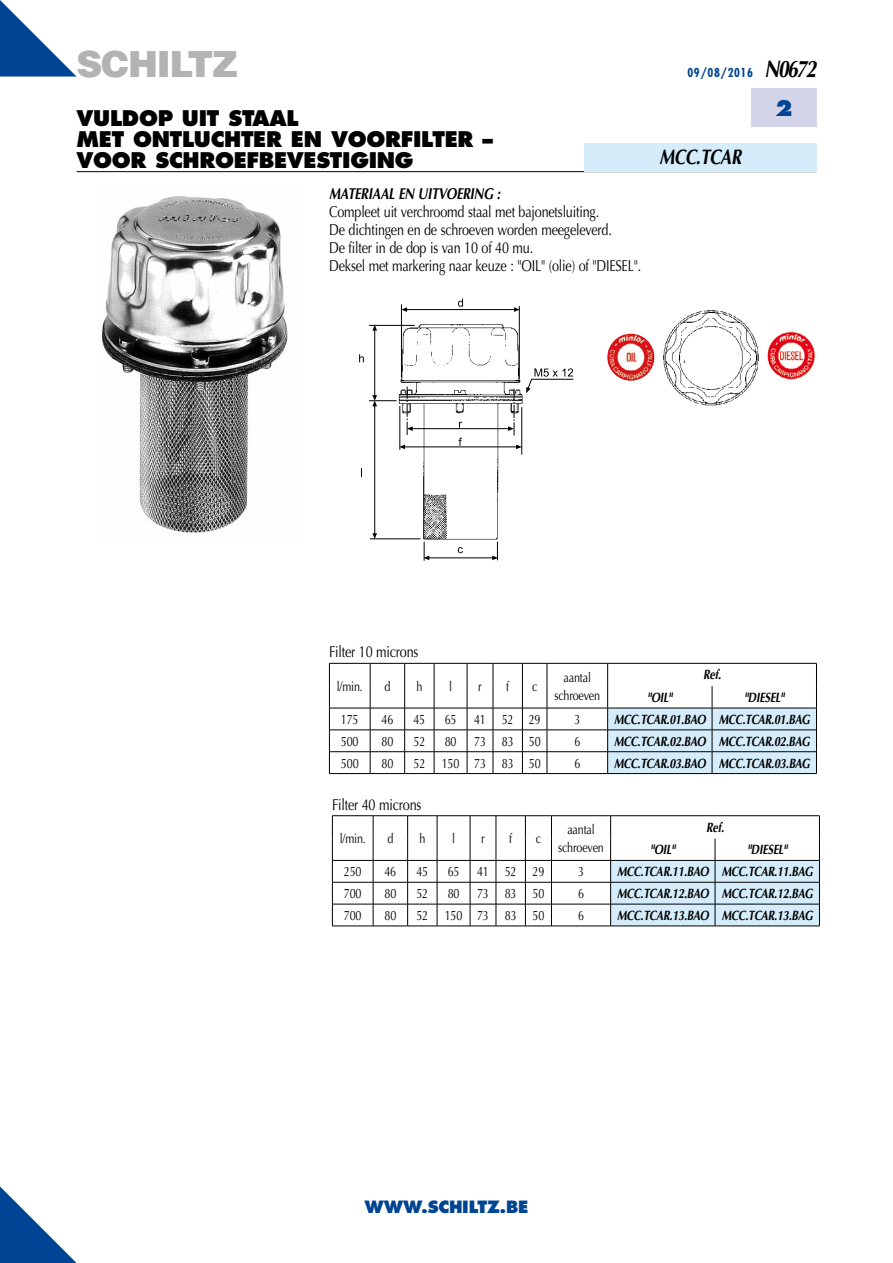
<style>
.page{position:relative;width:893px;height:1263px;background:#fff}
.page>*{position:absolute;margin:0;border:0;box-sizing:border-box;transform-origin:0 0}
.t1{font:900 36px "Helvetica";letter-spacing:-.035em;color:#b1b3b4}
.t2{font:800 21px/21px "Futura";letter-spacing:-.015em;color:#000}
.t3{font:italic 700 21px "Optima";letter-spacing:-.015em;color:#000;scale:.8 1}
.t4{font:800 21px "Futura";color:#004494}
.t5{font:800 16.5px "Futura";letter-spacing:-.015em;color:#004494}
.t6{font:15.75px/18px "Optima";letter-spacing:-.015em;color:#000;scale:.8 1}
.t7{font:italic 700 15.75px "Optima";letter-spacing:-.015em;color:#000;scale:.8 1}
.t8{font:italic 700 13.5px "Optima";letter-spacing:-.015em;color:#000;scale:.8 1}
.t9{font:13.5px/18px "Optima";letter-spacing:-.015em;color:#000;text-align:center;scale:.8 1}
.t10{font:700 condensed 12px "Futura";letter-spacing:.05em;color:#004494}
.s1{font-family:"Optima";font-style:italic;font-stretch:normal;font-size:24px;color:#000}
</style>
<div class="page">
<svg style="left:0;top:1186px;width:77px;height:77px"></svg>
<hr style="left:77px;top:171px;width:739px;height:1px;background:#000">
<div style="left:751px;top:89px;width:65px;height:38px;background:#d3d4e9"></div>
<svg style="left:0;top:0;width:77px;height:77px"></svg>
<div style="left:584px;top:143px;width:232px;height:28px;background:#d5edfa"></div>
<svg style="left:329px;top:663px;width:488px;height:111px"></svg>
<hr style="left:608px;top:773px;width:104px;height:1px;background:#000">
<hr style="left:712px;top:773px;width:105px;height:1px;background:#000">
<svg style="left:332px;top:815px;width:488px;height:112px"></svg>
<hr style="left:611px;top:926px;width:104px;height:1px;background:#000">
<hr style="left:715px;top:926px;width:105px;height:1px;background:#000">
<hr style="left:401px;top:304px;width:1px;height:74px;background:#000">
<hr style="left:519px;top:306px;width:1px;height:73px;background:#000">
<hr style="left:369px;top:325px;width:46px;height:1px;background:#000">
<hr style="left:370px;top:539px;width:50px;height:1px;background:#000">
<hr style="left:407px;top:309px;width:107px;height:1px;background:#000">
<svg style="left:402px;top:307px;width:5px;height:5px"></svg>
<svg style="left:514px;top:307px;width:6px;height:5px"></svg>
<hr style="left:374px;top:330px;width:1px;height:66px;background:#000">
<svg style="left:372px;top:325px;width:5px;height:6px"></svg>
<hr style="left:374px;top:405px;width:1px;height:130px;background:#000">
<svg style="left:369px;top:395px;width:23px;height:11px"></svg>
<svg style="left:372px;top:533px;width:5px;height:6px"></svg>
<hr style="left:428px;top:558px;width:65px;height:1px;background:#000">
<svg style="left:424px;top:544px;width:5px;height:17px"></svg>
<svg style="left:492px;top:544px;width:6px;height:16px"></svg>
<svg style="left:458px;top:299px;width:5px;height:8px"></svg>
<svg style="left:359px;top:354px;width:5px;height:8px"></svg>
<svg style="left:458px;top:547px;width:5px;height:6px"></svg>
<svg style="left:527px;top:368px;width:47px;height:25px"></svg>
<img style="left:392px;top:318px;width:135px;height:226px">
<img style="left:102px;top:196px;width:186px;height:337px">
<img style="left:607px;top:334px;width:47px;height:47px;border-radius:24px">
<img style="left:767px;top:331px;width:48px;height:49px">
<img style="left:663px;top:310px;width:96px;height:96px">
<div style="left:684px;top:337px;width:55px;height:39px;background:#fff;border-radius:50%"></div>
<h1 class="t1" style="left:77px;top:40px;width:163px">SCHILTZ</h1>
<h2 class="t2" style="left:77px;top:108px;width:418px">VULDOP UIT STAAL<br>MET ONTLUCHTER EN VOORFILTER –<br>VOOR SCHROEFBEVESTIGING</h2>
<p class="t7" style="left:329px;top:184px;width:215px">MATERIAAL EN UITVOERING :</p>
<p class="t6" style="left:329px;top:202px;width:392px">Compleet uit verchroomd staal met bajonetsluiting.<br>De dichtingen en de schroeven worden meegeleverd.<br>De filter in de dop is van 10 of 40 mu.<br>Deksel met markering naar keuze : "OIL" (olie) of "DIESEL".</p>
<p class="t10" style="left:687px;top:65px;width:130px">09/08/2016 <span class="s1">N0672</span></p>
<h2 class="t3" style="left:659px;top:145px;width:104px">MCC.TCAR</h2>
<h2 class="t4" style="left:775px;top:95px;width:19px">2</h2>
<p class="t6" style="left:329px;top:643px;width:113px">Filter 10 microns</p>
<p class="t9" style="left:337px;top:677px;width:34px">l/min.</p>
<p class="t9" style="left:384px;top:677px;width:9px">d</p>
<p class="t9" style="left:416px;top:677px;width:9px">h</p>
<p class="t9" style="left:449px;top:677px;width:5px">l</p>
<p class="t9" style="left:478px;top:677px;width:6px">r</p>
<p class="t9" style="left:506px;top:677px;width:5px">f</p>
<p class="t9" style="left:532px;top:677px;width:8px">c</p>
<p class="t9" style="left:554px;top:668px;width:59px">aantal schroeven</p>
<p class="t8" style="left:703px;top:667px;width:24px">Ref.</p>
<p class="t8" style="left:648px;top:689px;width:32px">"OIL"</p>
<p class="t8" style="left:744px;top:689px;width:51px">"DIESEL"</p>
<p class="t9" style="left:341px;top:710px;width:24px">175</p>
<p class="t9" style="left:381px;top:710px;width:16px">46</p>
<p class="t9" style="left:413px;top:710px;width:16px">45</p>
<p class="t9" style="left:445px;top:710px;width:16px">65</p>
<p class="t9" style="left:474px;top:710px;width:85px">41 52 29</p>
<p class="t9" style="left:574px;top:710px;width:9px">3</p>
<p class="t8" style="left:614px;top:711px;width:246px">MCC.TCAR.01.BAO MCC.TCAR.01.BAG</p>
<p class="t9" style="left:341px;top:732px;width:24px">500</p>
<p class="t9" style="left:381px;top:732px;width:16px">80</p>
<p class="t9" style="left:413px;top:732px;width:16px">52</p>
<p class="t9" style="left:445px;top:732px;width:16px">80</p>
<p class="t9" style="left:474px;top:732px;width:85px">73 83 50</p>
<p class="t9" style="left:574px;top:732px;width:9px">6</p>
<p class="t8" style="left:614px;top:733px;width:246px">MCC.TCAR.02.BAO MCC.TCAR.02.BAG</p>
<p class="t9" style="left:341px;top:754px;width:24px">500</p>
<p class="t9" style="left:381px;top:754px;width:16px">80</p>
<p class="t9" style="left:413px;top:754px;width:160px">52 150 73 83 50</p>
<p class="t9" style="left:574px;top:754px;width:9px">6</p>
<p class="t8" style="left:614px;top:755px;width:246px">MCC.TCAR.03.BAO MCC.TCAR.03.BAG</p>
<p class="t6" style="left:332px;top:795px;width:113px">Filter 40 microns</p>
<p class="t9" style="left:340px;top:830px;width:34px">l/min.</p>
<p class="t9" style="left:387px;top:830px;width:9px">d</p>
<p class="t9" style="left:419px;top:830px;width:9px">h</p>
<p class="t9" style="left:452px;top:830px;width:5px">l</p>
<p class="t9" style="left:481px;top:830px;width:6px">r</p>
<p class="t9" style="left:509px;top:830px;width:5px">f</p>
<p class="t9" style="left:536px;top:830px;width:8px">c</p>
<p class="t9" style="left:558px;top:821px;width:59px">aantal schroeven</p>
<p class="t8" style="left:706px;top:819px;width:24px">Ref.</p>
<p class="t8" style="left:651px;top:842px;width:32px">"OIL"</p>
<p class="t8" style="left:747px;top:842px;width:51px">"DIESEL"</p>
<p class="t9" style="left:344px;top:863px;width:24px">250</p>
<p class="t9" style="left:384px;top:863px;width:16px">46</p>
<p class="t9" style="left:416px;top:863px;width:16px">45</p>
<p class="t9" style="left:448px;top:863px;width:16px">65</p>
<p class="t9" style="left:477px;top:863px;width:86px">41 52 29</p>
<p class="t9" style="left:578px;top:863px;width:9px">3</p>
<p class="t8" style="left:617px;top:864px;width:246px">MCC.TCAR.11.BAO MCC.TCAR.11.BAG</p>
<p class="t9" style="left:344px;top:885px;width:24px">700</p>
<p class="t9" style="left:384px;top:885px;width:16px">80</p>
<p class="t9" style="left:416px;top:885px;width:16px">52</p>
<p class="t9" style="left:448px;top:885px;width:16px">80</p>
<p class="t9" style="left:477px;top:885px;width:86px">73 83 50</p>
<p class="t9" style="left:578px;top:885px;width:9px">6</p>
<p class="t8" style="left:617px;top:886px;width:246px">MCC.TCAR.12.BAO MCC.TCAR.12.BAG</p>
<p class="t9" style="left:344px;top:906px;width:24px">700</p>
<p class="t9" style="left:384px;top:906px;width:16px">80</p>
<p class="t9" style="left:416px;top:906px;width:161px">52 150 73 83 50</p>
<p class="t9" style="left:578px;top:906px;width:9px">6</p>
<p class="t8" style="left:617px;top:907px;width:246px">MCC.TCAR.13.BAO MCC.TCAR.13.BAG</p>
<p class="t5" style="left:365px;top:1197px;width:165px">WWW.SCHILTZ.BE</p>
</div>
